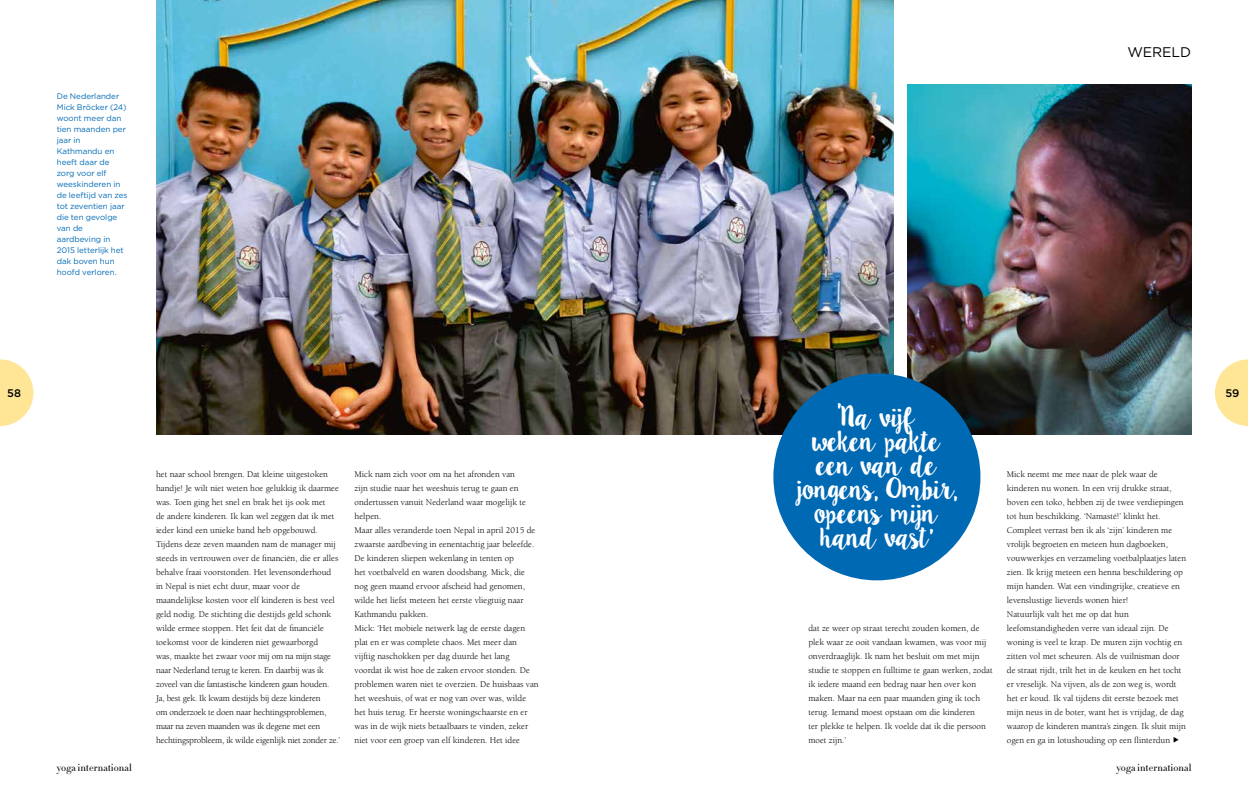
<style>
.page{position:relative;width:1248px;height:794px;background:#fff}
.page>*{position:absolute;margin:0;border:0;box-sizing:border-box;transform-origin:0 0}
.t1{font:24px/24px "Lilly Belle";letter-spacing:-.13em;color:#fff;text-align:center}
.t2{font:14px "Gotham HTF";letter-spacing:-.005em;color:#000}
.t3{font:500 11px "Gotham HTF";color:#000}
.t4{font:300 10px "Didot HTF 06";letter-spacing:.005em;color:#000}
.t5{font:9px/14px "Berkeley";color:#000}
.t6{font:8px/11px "Gotham";color:#0069b4}
</style>
<div class="page">
<svg style="left:1215px;top:359px;width:32px;height:67px"></svg>
<svg style="left:0;top:359px;width:33px;height:67px"></svg>
<img style="left:156px;top:0;width:737px;height:435px">
<img style="left:907px;top:85px;width:284px;height:350px">
<div style="left:773px;top:373px;width:207px;height:207px;background:#0069b4;border-radius:50%"></div>
<p class="t6" style="left:57px;top:91px;width:72px">De Nederlander<br>Mick Bröcker (24) woont meer dan tien maanden per jaar in<br>Kathmandu en heeft daar de zorg voor elf weeskinderen in de leeftijd van zes tot zeventien jaar die ten gevolge van de aardbeving in<br>2015 letterlijk het dak boven hun hoofd verloren.</p>
<h2 class="t2" style="left:1127px;top:44px;width:65px">WERELD</h2>
<p class="t3" style="left:7px;top:387px;width:15px">58</p>
<p class="t3" style="left:1225px;top:387px;width:16px">59</p>
<p class="t5" style="left:156px;top:467px;width:186px">het naar school brengen. Dat kleine uitgestoken handje! Je wilt niet weten hoe gelukkig ik daarmee was. Toen ging het snel en brak het ijs ook met<br>de andere kinderen. Ik kan wel zeggen dat ik met ieder kind een unieke band heb opgebouwd.<br>Tijdens deze zeven maanden nam de manager mij steeds in vertrouwen over de financiën, die er alles behalve fraai voorstonden. Het levensonderhoud in Nepal is niet echt duur, maar voor de maandelijkse kosten voor elf kinderen is best veel geld nodig. De stichting die destijds geld schonk wilde ermee stoppen. Het feit dat de financiële toekomst voor de kinderen niet gewaarborgd<br>was, maakte het zwaar voor mij om na mijn stage naar Nederland terug te keren. En daarbij was ik zoveel van die fantastische kinderen gaan houden.<br>Ja, best gek. Ik kwam destijds bij deze kinderen<br>om onderzoek te doen naar hechtingsproblemen, maar na zeven maanden was ik degene met een hechtingsprobleem, ik wilde eigenlijk niet zonder ze.’</p>
<p class="t5" style="left:354px;top:467px;width:186px">Mick nam zich voor om na het afronden van<br>zijn studie naar het weeshuis terug te gaan en ondertussen vanuit Nederland waar mogelijk te helpen.<br>Maar alles veranderde toen Nepal in april 2015 de zwaarste aardbeving in eenentachtig jaar beleefde.<br>De kinderen sliepen wekenlang in tenten op<br>het voetbalveld en waren doodsbang. Mick, die nog geen maand ervoor afscheid had genomen, wilde het liefst meteen het eerste vliegtuig naar Kathmandu pakken.<br>Mick: ‘Het mobiele netwerk lag de eerste dagen plat en er was complete chaos. Met meer dan vijftig naschokken per dag duurde het lang voordat ik wist hoe de zaken ervoor stonden. De problemen waren niet te overzien. De huisbaas van het weeshuis, of wat er nog van over was, wilde het huis terug. Er heerste woningschaarste en er was in de wijk niets betaalbaars te vinden, zeker niet voor een groep van elf kinderen. Het idee</p>
<h1 class="t1" style="left:795px;top:405px;width:164px">'Na vijf<br>weken pakte een van de jongens, Ombir, opeens mijn hand vast’</h1>
<p class="t5" style="left:808px;top:621px;width:186px">dat ze weer op straat terecht zouden komen, de plek waar ze ooit vandaan kwamen, was voor mij onverdraaglijk. Ik nam het besluit om met mijn studie te stoppen en fulltime te gaan werken, zodat ik iedere maand een bedrag naar hen over kon maken. Maar na een paar maanden ging ik toch terug. Iemand moest opstaan om die kinderen<br>ter plekke te helpen. Ik voelde dat ik die persoon moet zijn.’</p>
<p class="t5" style="left:1006px;top:467px;width:181px">Mick neemt me mee naar de plek waar de kinderen nu wonen. In een vrij drukke straat, boven een toko, hebben zij de twee verdiepingen tot hun beschikking. ‘Namasté!’ klinkt het.<br>Compleet verrast ben ik als ‘zijn’ kinderen me vrolijk begroeten en meteen hun dagboeken, vouwwerkjes en verzameling voetbalplaatjes laten zien. Ik krijg meteen een henna beschildering op mijn handen. Wat een vindingrijke, creatieve en levenslustige lieverds wonen hier!<br>Natuurlijk valt het me op dat hun leefomstandigheden verre van ideaal zijn. De woning is veel te krap. De muren zijn vochtig en zitten vol met scheuren. Als de vuilnisman door de straat rijdt, trilt het in de keuken en het tocht er vreselijk. Na vijven, als de zon weg is, wordt het er koud. Ik val tijdens dit eerste bezoek met mijn neus in de boter, want het is vrijdag, de dag waarop de kinderen mantra’s zingen. Ik sluit mijn ogen en ga in lotushouding op een flinterdun</p>
<p class="t4" style="left:57px;top:761px;width:77px">yoga international</p>
<p class="t4" style="left:1116px;top:761px;width:77px">yoga international</p>
</div>
